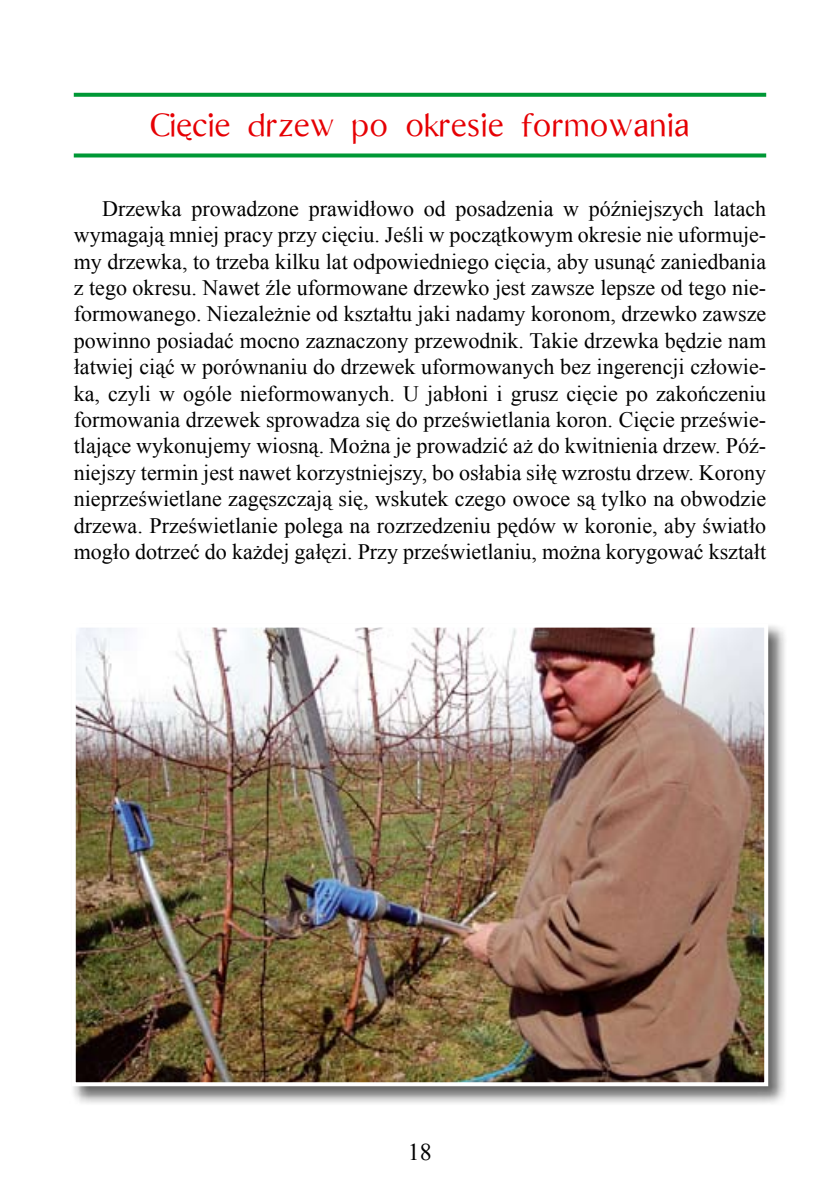
<style>
.page{position:relative;width:840px;height:1191px;background:#fff}
.page>*{position:absolute;margin:0;border:0;box-sizing:border-box;transform-origin:0 0}
.t1{font:34px "Bordinipl";color:#e60004}
.t2{font:24px "Times New Roman";color:#000}
.t3{font:22px/26.4px "Times New Roman";color:#000;text-align:justify}
</style>
<div class="page">
<svg style="left:74px;top:93px;width:691px;height:4px;background:#0e9d41"></svg>
<svg style="left:74px;top:153px;width:691px;height:4px;background:#1fa44e"></svg>
<div style="left:69px;top:621px;width:718px;height:484px;background:#000;opacity:.6"></div>
<img style="left:77px;top:628px;width:685px;height:453px">
<div style="left:72px;top:623px;width:695px;height:463px;border:4px solid #fff"></div>
<h1 class="t1" style="left:150px;top:105px;width:540px">Cięcie drzew po okresie formowania</h1>
<p class="t3" style="left:74px;top:195px;width:693px;text-indent:28px">Drzewka prowadzone prawidłowo od posadzenia w późniejszych latach wymagają mniej pracy przy cięciu. Jeśli w początkowym okresie nie uformuje&shy;my drzewka, to trzeba kilku lat odpowiedniego cięcia, aby usunąć zaniedbania z tego okresu. Nawet źle uformowane drzewko jest zawsze lepsze od tego nie&shy;formowanego. Niezależnie od kształtu jaki nadamy koronom, drzewko zawsze powinno posiadać mocno zaznaczony przewodnik. Takie drzewka będzie nam łatwiej ciąć w porównaniu do drzewek uformowanych bez ingerencji człowie&shy;ka, czyli w ogóle nieformowanych. U jabłoni i grusz cięcie po zakończeniu formowania drzewek sprowadza się do prześwietlania koron. Cięcie prześwie&shy;tlające wykonujemy wiosną. Można je prowadzić aż do kwitnienia drzew. Póź&shy;niejszy termin jest nawet korzystniejszy, bo osłabia siłę wzrostu drzew. Korony nieprześwietlane zagęszczają się, wskutek czego owoce są tylko na obwodzie drzewa. Prześwietlanie polega na rozrzedzeniu pędów w koronie, aby światło mogło dotrzeć do każdej gałęzi. Przy prześwietlaniu, można korygować kształt</p>
<p class="t2" style="left:407px;top:1135px;width:25px">18</p>
</div>
